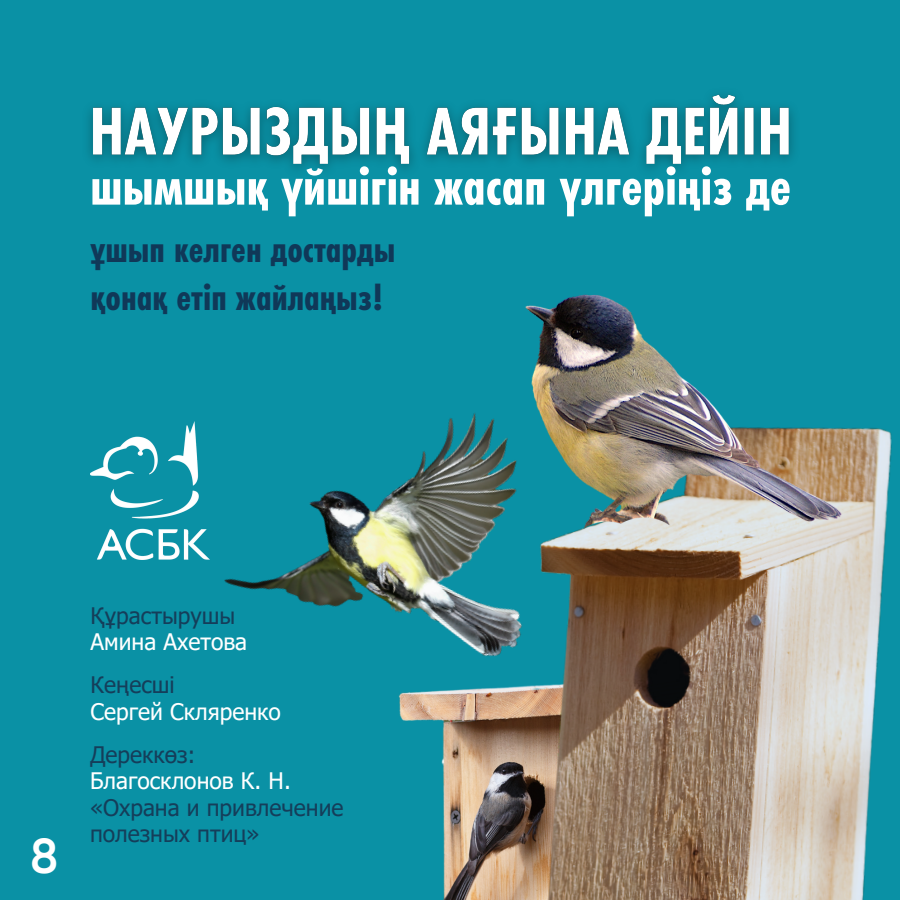
<style>
.page{position:relative;width:900px;height:900px;background:#0a91a5}
.page>*{position:absolute;margin:0;border:0;box-sizing:border-box;transform-origin:0 0}
.t1{font:700 57px "Futura PT Cond";color:#fff}
.t2{font:600 49.1px "Gilroy";color:#fff}
.t3{font:700 39.5px/47.2px "Futura PT Cond";color:#103858}
.t4{font:22.8px/26.2px "Tahoma";color:#153e5a}
.t5{font:22.8px "Tahoma";color:#fff}
</style>
<div class="page">
<img style="left:400px;top:716px;width:99px;height:184px">
<img style="left:499px;top:429px;width:393px;height:471px">
<img style="left:208px;top:486px;width:421px;height:230px">
<img style="left:401px;top:294px;width:480px;height:274px">
<img style="left:91px;top:421px;width:118px;height:138px">
<img style="left:88px;top:94px;width:706px;height:75px">
<p class="t1" style="left:90px;top:149px;width:702px">шымшық үйшігін жасап үлгеріңіз де</p>
<p class="t3" style="left:91px;top:225px;width:306px">ұшып келген достарды қонақ етіп жайлаңыз!</p>
<p class="t2" style="left:31px;top:827px;width:29px">8</p>
<p class="t4" style="left:91px;top:602px;width:146px">Құрастырушы</p>
<p class="t5" style="left:91px;top:628px;width:158px">Амина Ахетова</p>
<p class="t4" style="left:91px;top:671px;width:86px">Кеңесші</p>
<p class="t5" style="left:91px;top:697px;width:192px">Сергей Скляренко</p>
<p class="t4" style="left:90px;top:741px;width:107px">Дереккөз:</p>
<p class="t5" style="left:90px;top:766px;width:202px">Благосклонов К. Н.</p>
<p class="t4" style="left:90px;top:793px;width:255px">«Охрана и привлечение полезных птиц»</p>
</div>
